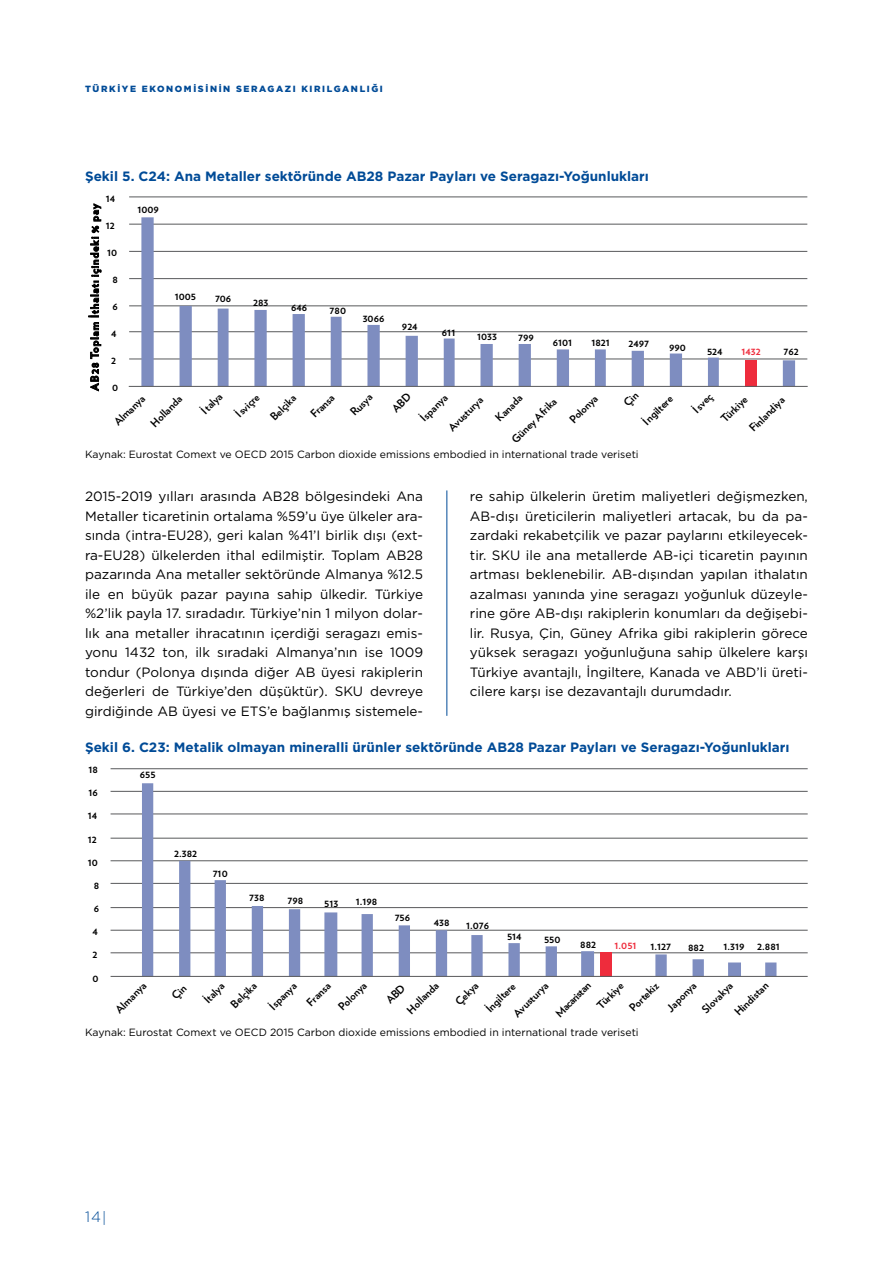
<style>
.page{position:relative;width:893px;height:1263px;background:#fff}
.page>*{position:absolute;margin:0;border:0;box-sizing:border-box;transform-origin:0 0}
.t1{font:300 15px "Gotham";color:#004b97}
.t2{font:13.5px/19.5px "Gotham";color:#000;text-align:justify}
.t3{font:700 13.5px "Gotham";color:#004b97}
.t4{font:700 10.8px/22.4px "Verlag";color:#000}
.t5{font:700 10.8px "Verlag";letter-spacing:.09em;color:#000}
.t6{font:700 10.8px "Verlag";color:#ee2c3c}
.t7{font:10.5px "Gotham";color:#000}
.t8{font:900 9px "Gotham";letter-spacing:.18em;color:#004b97}
</style>
<div class="page">
<hr style="left:446px;top:490px;width:1px;height:226px;background:#004b97">
<hr style="left:129px;top:359px;width:678px;height:1px;background:#58595b">
<hr style="left:129px;top:331px;width:678px;height:1px;background:#58595b">
<hr style="left:129px;top:305px;width:678px;height:1px;background:#58595b">
<hr style="left:129px;top:278px;width:678px;height:1px;background:#58595b">
<hr style="left:129px;top:251px;width:678px;height:1px;background:#58595b">
<hr style="left:129px;top:224px;width:678px;height:1px;background:#58595b">
<hr style="left:129px;top:196px;width:678px;height:1px;background:#58595b">
<svg style="left:141px;top:217px;width:654px;height:169px"></svg>
<hr style="left:129px;top:386px;width:679px;height:1px;background:#58595b">
<svg style="left:88px;top:203px;width:13px;height:188px"></svg>
<hr style="left:111px;top:952px;width:697px;height:1px;background:#58595b">
<hr style="left:111px;top:930px;width:697px;height:1px;background:#58595b">
<hr style="left:111px;top:907px;width:697px;height:1px;background:#58595b">
<hr style="left:111px;top:883px;width:697px;height:1px;background:#58595b">
<hr style="left:111px;top:860px;width:697px;height:1px;background:#58595b">
<hr style="left:111px;top:838px;width:697px;height:1px;background:#58595b">
<hr style="left:111px;top:813px;width:697px;height:1px;background:#58595b">
<hr style="left:111px;top:791px;width:697px;height:1px;background:#58595b">
<hr style="left:111px;top:768px;width:697px;height:1px;background:#58595b">
<svg style="left:142px;top:783px;width:634px;height:193px"></svg>
<hr style="left:111px;top:976px;width:697px;height:1px;background:#58595b">
<p class="t8" style="left:85px;top:83px;width:299px">TÜRKIYE EKONOMISININ SERAGAZI KIRILGANLIĞI</p>
<p class="t3" style="left:85px;top:167px;width:565px">Şekil 5. C24: Ana Metaller sektöründe AB28 Pazar Payları ve Seragazı-Yoğunlukları</p>
<p class="t4" style="left:106px;top:186px;width:11px">14</p>
<p class="t5" style="left:86px;top:391px;width:188px;rotate:-90deg">AB28 Toplam İthalatı içindeki % pay</p>
<p class="t4" style="left:106px;top:213px;width:11px">12</p>
<p class="t4" style="left:107px;top:240px;width:12px">10</p>
<p class="t4" style="left:113px;top:267px;width:7px">8</p>
<p class="t4" style="left:113px;top:294px;width:7px">6</p>
<p class="t4" style="left:111px;top:321px;width:7px">4</p>
<p class="t4" style="left:111px;top:349px;width:6px">2</p>
<p class="t4" style="left:112px;top:376px;width:8px">0</p>
<p class="t4" style="left:138px;top:197px;width:23px">1009</p>
<p class="t4" style="left:175px;top:284px;width:23px">1005</p>
<p class="t4" style="left:215px;top:286px;width:18px">706</p>
<p class="t4" style="left:253px;top:290px;width:17px">283</p>
<p class="t4" style="left:291px;top:296px;width:18px">646</p>
<p class="t4" style="left:330px;top:298px;width:18px">780</p>
<p class="t4" style="left:363px;top:307px;width:23px">3066</p>
<p class="t4" style="left:402px;top:315px;width:17px">924</p>
<p class="t4" style="left:442px;top:320px;width:15px">611</p>
<p class="t4" style="left:477px;top:324px;width:21px">1033</p>
<p class="t4" style="left:518px;top:325px;width:17px">799</p>
<p class="t4" style="left:553px;top:330px;width:21px">6101</p>
<p class="t4" style="left:591px;top:330px;width:20px">1821</p>
<p class="t4" style="left:628px;top:332px;width:22px">2497</p>
<p class="t4" style="left:669px;top:335px;width:18px">990</p>
<p class="t4" style="left:707px;top:340px;width:17px">524</p>
<p class="t6" style="left:741px;top:343px;width:21px">1432</p>
<p class="t4" style="left:783px;top:340px;width:17px">762</p>
<p class="t4" style="left:505px;top:433px;width:60px;rotate:-45deg">G üney Afrika</p>
<p class="t4" style="left:563px;top:413px;width:36px;rotate:-45deg">Polonya</p>
<p class="t4" style="left:636px;top:415px;width:39px;rotate:-45deg">İngiltere</p>
<p class="t4" style="left:686px;top:403px;width:24px;rotate:-45deg">İsveç</p>
<p class="t4" style="left:714px;top:412px;width:34px;rotate:-45deg">Türkiye</p>
<p class="t4" style="left:743px;top:421px;width:46px;rotate:-45deg">Finlandiya</p>
<p class="t4" style="left:108px;top:415px;width:40px;rotate:-45deg">Almanya</p>
<p class="t4" style="left:144px;top:417px;width:41px;rotate:-45deg">Hollanda</p>
<p class="t4" style="left:195px;top:404px;width:26px;rotate:-45deg">İtalya</p>
<p class="t4" style="left:229px;top:407px;width:30px;rotate:-45deg">İsviçre</p>
<p class="t4" style="left:264px;top:410px;width:33px;rotate:-45deg">Belçika</p>
<p class="t4" style="left:304px;top:407px;width:30px;rotate:-45deg">Fransa</p>
<p class="t4" style="left:344px;top:405px;width:28px;rotate:-45deg">Rusya</p>
<p class="t4" style="left:413px;top:411px;width:36px;rotate:-45deg">İspanya</p>
<p class="t4" style="left:442px;top:421px;width:46px;rotate:-45deg">Avusturya</p>
<p class="t4" style="left:489px;top:411px;width:35px;rotate:-45deg">K anada</p>
<p class="t7" style="left:85px;top:448px;width:555px">Kaynak: Eurostat Comext ve OECD 2015 Carbon dioxide emissions embodied in international trade veriseti</p>
<p class="t2" style="left:85px;top:486px;width:340px">2015-2019 yılları arasında AB28 bölgesindeki Ana Metaller ticaretinin ortalama %59’u üye ülkeler ara&shy;sında (intra-EU28), geri kalan %41’I birlik dışı (ext&shy;ra-EU28) ülkelerden ithal edilmiştir. Toplam AB28 pazarında Ana metaller sektöründe Almanya %12.5 ile en büyük pazar payına sahip ülkedir. Türkiye %2’lik payla 17. sıradadır. Türkiye’nin 1 milyon dolar&shy;lık ana metaller ihracatının içerdiği seragazı emis&shy;yonu 1432 ton, ilk sıradaki Almanya’nın ise 1009 tondur (Polonya dışında diğer AB üyesi rakiplerin değerleri de Türkiye’den düşüktür). SKU devreye girdiğinde AB üyesi ve ETS’e bağlanmış sistemele-</p>
<p class="t2" style="left:470px;top:486px;width:340px">re sahip ülkelerin üretim maliyetleri değişmezken, AB-dışı üreticilerin maliyetleri artacak, bu da pa&shy;zardaki rekabetçilik ve pazar paylarını etkileyecek&shy;tir. SKU ile ana metallerde AB-içi ticaretin payının artması beklenebilir. AB-dışından yapılan ithalatın azalması yanında yine seragazı yoğunluk düzeyle&shy;rine göre AB-dışı rakiplerin konumları da değişebi&shy;lir. Rusya, Çin, Güney Afrika gibi rakiplerin görece yüksek seragazı yoğunluğuna sahip ülkelere karşı Türkiye avantajlı, İngiltere, Kanada ve ABD’li üreti&shy;cilere karşı ise dezavantajlı durumdadır.</p>
<p class="t3" style="left:85px;top:738px;width:706px">Şekil 6. C23: Metalik olmayan mineralli ürünler sektöründe AB28 Pazar Payları ve Seragazı-Yoğunlukları</p>
<p class="t4" style="left:88px;top:757px;width:11px">18</p>
<p class="t4" style="left:89px;top:781px;width:11px">16</p>
<p class="t4" style="left:88px;top:804px;width:11px">14</p>
<p class="t4" style="left:88px;top:827px;width:11px">12</p>
<p class="t4" style="left:88px;top:850px;width:12px">10</p>
<p class="t4" style="left:94px;top:873px;width:7px">8</p>
<p class="t4" style="left:94px;top:896px;width:7px">6</p>
<p class="t4" style="left:93px;top:920px;width:7px">4</p>
<p class="t4" style="left:93px;top:943px;width:7px">2</p>
<p class="t4" style="left:93px;top:966px;width:8px">0</p>
<p class="t4" style="left:140px;top:763px;width:17px">655</p>
<p class="t4" style="left:174px;top:841px;width:25px">2.382</p>
<p class="t4" style="left:213px;top:861px;width:17px">710</p>
<p class="t4" style="left:249px;top:885px;width:17px">738</p>
<p class="t4" style="left:287px;top:888px;width:17px">798</p>
<p class="t4" style="left:324px;top:891px;width:16px">513</p>
<p class="t4" style="left:356px;top:889px;width:23px">1.198</p>
<p class="t4" style="left:395px;top:905px;width:17px">756</p>
<p class="t4" style="left:434px;top:910px;width:17px">438</p>
<p class="t4" style="left:466px;top:914px;width:25px">1.076</p>
<p class="t4" style="left:507px;top:924px;width:16px">514</p>
<p class="t4" style="left:544px;top:927px;width:18px">550</p>
<p class="t4" style="left:580px;top:932px;width:17px">882</p>
<p class="t6" style="left:615px;top:936px;width:24px">1.051</p>
<p class="t4" style="left:650px;top:935px;width:22px">1.127</p>
<p class="t4" style="left:688px;top:935px;width:17px">882</p>
<p class="t4" style="left:723px;top:934px;width:58px">1.319 2.881</p>
<p class="t4" style="left:109px;top:1003px;width:40px;rotate:-45deg">Almanya</p>
<p class="t4" style="left:208px;top:982px;width:33px;text-indent:-16px;rotate:-45deg">İtalya<br>Belçika</p>
<p class="t4" style="left:283px;top:978px;width:30px;line-height:23.7px;text-indent:-29px;rotate:-45deg">İspanya<br>Fransa</p>
<p class="t4" style="left:332px;top:1000px;width:37px;rotate:-45deg">Polonya</p>
<p class="t4" style="left:400px;top:1003px;width:41px;rotate:-45deg">H ollanda</p>
<p class="t4" style="left:449px;top:995px;width:29px;rotate:-45deg">Çekya</p>
<p class="t4" style="left:491px;top:990px;width:46px;line-height:22.8px;text-indent:-16px;rotate:-45deg">İngiltere<br>Avusturya</p>
<p class="t4" style="left:573px;top:981px;width:34px;line-height:23.5px;text-indent:-35px;rotate:-45deg">M acaristan<br>Türkiye</p>
<p class="t4" style="left:623px;top:1001px;width:39px;rotate:-45deg">Portekiz</p>
<p class="t4" style="left:660px;top:1001px;width:38px;rotate:-45deg">Japonya</p>
<p class="t4" style="left:695px;top:1003px;width:40px;rotate:-45deg">Slovakya</p>
<p class="t4" style="left:728px;top:1005px;width:44px;rotate:-45deg">H indistan</p>
<p class="t7" style="left:85px;top:1025px;width:555px">Kaynak: Eurostat Comext ve OECD 2015 Carbon dioxide emissions embodied in international trade veriseti</p>
<p class="t1" style="left:85px;top:1207px;width:23px">14|</p>
</div>
